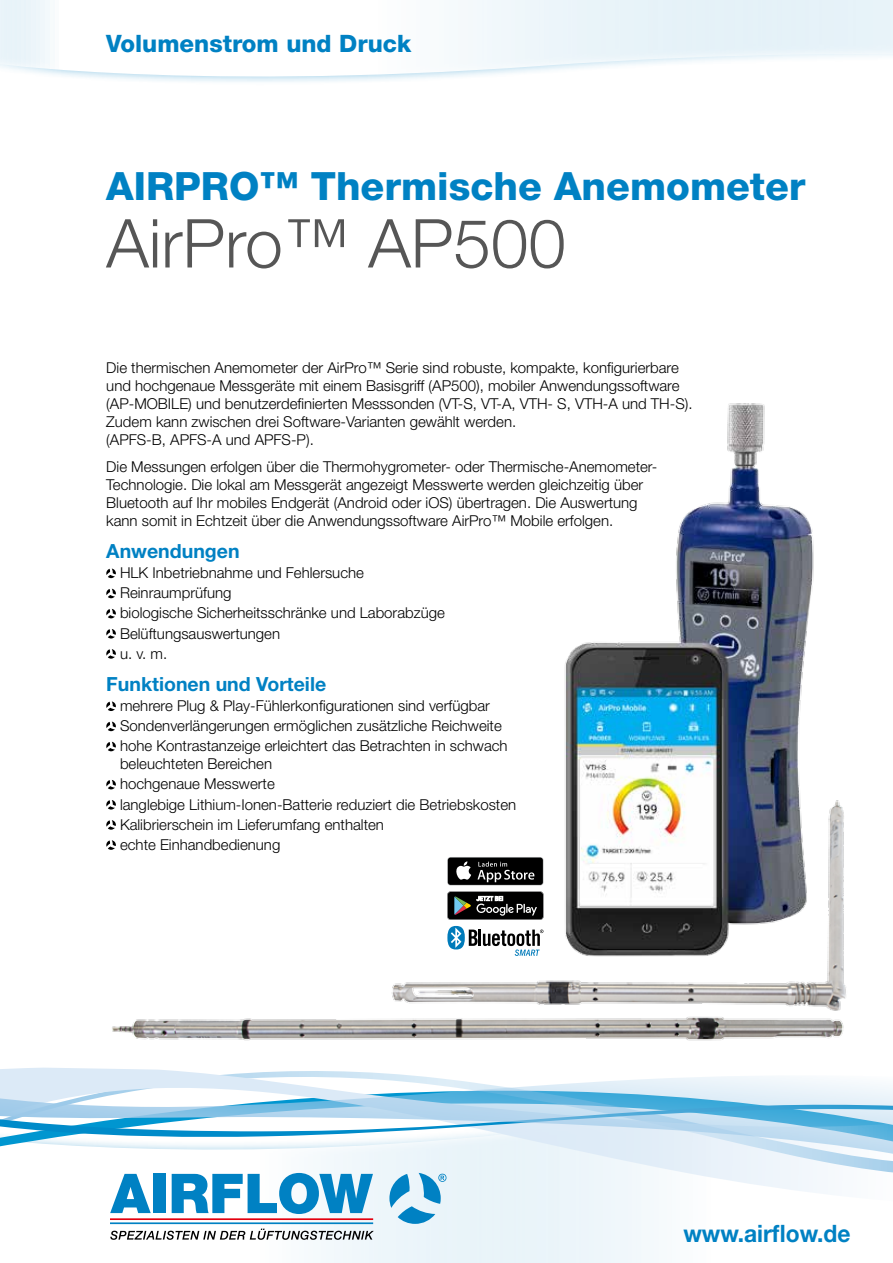
<style>
.page{position:relative;width:893px;height:1263px;background:#fff}
.page>*{position:absolute;margin:0;border:0;box-sizing:border-box;transform-origin:0 0}
.t1{font:300 67.5px "Helvetica Neue LT";color:#565656}
.t2{font:800 39px "Helvetica Neue LT";color:#0081c3}
.t3{font:800 24px "Helvetica Neue LT";color:#0081c3}
.t4{font:700 24px "Helvetica Neue LT";color:#0081c3;scale:.95 1}
.t5{font:700 19.5px "Helvetica Neue LT";color:#0081c3}
.t6{font:300 15px/20.1px "Helvetica Neue LT";color:#000}
</style>
<div class="page">
<svg style="left:110px;top:1203px;width:544px;height:60px;fill:#eef6fa"></svg>
<svg style="left:124px;top:1159px;width:769px;height:44px;fill:#f0f6fb"></svg>
<svg style="left:0;top:1067px;width:893px;height:92px"></svg>
<div style="left:0;top:0;width:893px;height:86px;background:#0081c3;opacity:.5"></div>
<svg style="left:0;top:0;width:893px;height:78px"></svg>
<svg style="left:110px;top:1174px;width:41px;height:39px"></svg>
<div style="left:153px;top:1174px;width:12px;height:39px;background:#0081c3"></div>
<svg style="left:172px;top:1173px;width:201px;height:41px"></svg>
<hr style="left:110px;top:1218px;width:263px;height:2px;background:#e3000f">
<hr style="left:110px;top:1222px;width:263px;height:2px;background:#0081c3">
<svg style="left:110px;top:1228px;width:264px;height:12px"></svg>
<svg style="left:389px;top:1173px;width:57px;height:51px;background:#8ec6e4"></svg>
<img style="left:564px;top:403px;width:250px;height:354px">
<img style="left:44px;top:1018px;width:818px;height:84px">
<img style="left:361px;top:757px;width:497px;height:268px">
<svg style="left:447px;top:926px;width:96px;height:30px"></svg>
<div style="left:448px;top:857px;width:95px;height:28px;background:#000;border-radius:3px"></div>
<svg style="left:456px;top:861px;width:15px;height:19px"></svg>
<svg style="left:477px;top:862px;width:57px;height:20px"></svg>
<svg style="left:447px;top:891px;width:97px;height:29px;background:#323332"></svg>
<svg style="left:106px;top:569px;width:10px;height:9px"></svg>
<svg style="left:106px;top:589px;width:10px;height:9px"></svg>
<svg style="left:106px;top:609px;width:10px;height:9px"></svg>
<svg style="left:106px;top:629px;width:10px;height:9px"></svg>
<svg style="left:106px;top:649px;width:10px;height:10px"></svg>
<svg style="left:106px;top:701px;width:10px;height:10px"></svg>
<svg style="left:106px;top:722px;width:10px;height:9px"></svg>
<svg style="left:106px;top:742px;width:10px;height:9px"></svg>
<svg style="left:106px;top:780px;width:10px;height:9px"></svg>
<svg style="left:106px;top:800px;width:10px;height:9px"></svg>
<svg style="left:106px;top:820px;width:10px;height:10px"></svg>
<svg style="left:106px;top:840px;width:10px;height:10px"></svg>
<h3 class="t3" style="left:106px;top:30px;width:306px">Volumenstrom und Druck</h3>
<h2 class="t2" style="left:106px;top:163px;width:701px">AIRPRO™ Thermische Anemometer</h2>
<h1 class="t1" style="left:106px;top:202px;width:461px">AirPro™ AP500</h1>
<p class="t6" style="left:106px;top:359px;width:588px;line-height:18px">Die thermischen Anemometer der AirPro™ Serie sind robuste, kompakte, konfigurierbare und hochgenaue Messgeräte mit einem Basisgriff (AP500), mobiler Anwendungssoftware (AP-MOBILE) und benutzerdefinierten Messsonden (VT-S, VT-A, VTH- S, VTH-A und TH-S).<br>Zudem kann zwischen drei Software-Varianten gewählt werden.<br>(APFS-B, APFS-A und APFS-P).</p>
<p class="t6" style="left:106px;top:457px;width:552px;line-height:18px">Die Messungen erfolgen über die Thermohygrometer- oder Thermische-Anemometer-Technologie. Die lokal am Messgerät angezeigt Messwerte werden gleichzeitig über Bluetooth auf Ihr mobiles Endgerät (Android oder iOS) übertragen. Die Auswertung kann somit in Echtzeit über die Anwendungssoftware AirPro™ Mobile erfolgen.</p>
<h3 class="t5" style="left:106px;top:539px;width:135px">Anwendungen</h3>
<p class="t6" style="left:120px;top:562px;width:326px">HLK Inbetriebnahme und Fehlersuche<br>Reinraumprüfung<br>biologische Sicherheitsschränke und Laborabzüge<br>Belüftungsauswertungen<br>u. v. m.</p>
<h3 class="t5" style="left:106px;top:672px;width:221px">Funktionen und Vorteile</h3>
<p class="t6" style="left:120px;top:695px;width:389px">mehrere Plug &amp; Play-Fühlerkonfigurationen sind verfügbar<br>Sondenverlängerungen ermöglichen zusätzliche Reichweite hohe Kontrastanzeige erleichtert das Betrachten in schwach</p>
<p class="t6" style="left:120px;top:754px;width:398px">beleuchteten Bereichen<br>hochgenaue Messwerte<br>langlebige Lithium-Ionen-Batterie reduziert die Betriebskosten Kalibrierschein im Lieferumfang enthalten<br>echte Einhandbedienung</p>
<h3 class="t4" style="left:683px;top:1218px;width:177px">www.airflow.de</h3>
</div>
